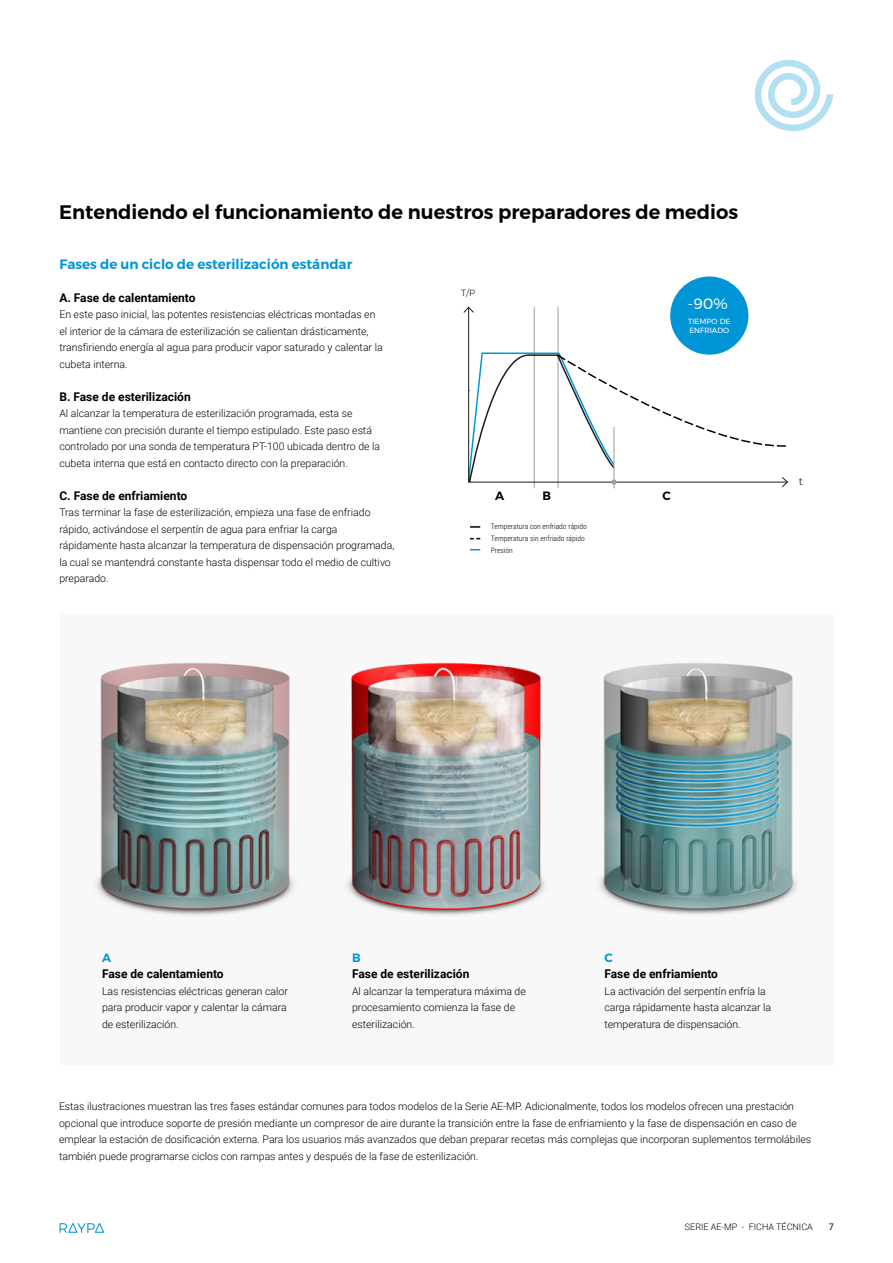
<style>
.page{position:relative;width:893px;height:1263px;background:#fff}
.page>*{position:absolute;margin:0;border:0;box-sizing:border-box;transform-origin:0 0}
.t1{font:600 19.5px "Montserrat";color:#000}
.t2{font:15px "Montserrat";color:#fff}
.t3{font:600 13.5px "Montserrat";color:#0095d6}
.t4{font:700 12px "Roboto";color:#000}
.t5{font:600 12px "Montserrat";color:#0095d6}
.t6{font:600 12px "Montserrat";color:#000}
.t7{font:300 10.5px/16.5px "Roboto";color:#000}
.t8{font:300 10.5px "Montserrat";color:#1c1c1c}
.t9{font:300 9px "Roboto";color:#000}
.t10{font:300 9px "Montserrat";color:#1c1c1c}
.t11{font:9px "Roboto";color:#000}
.t12{font:300 7.5px/12px "Roboto Condensed";color:#000}
.t13{font:7.5px/9px "Montserrat";letter-spacing:-.005em;color:#fff}
</style>
<div class="page">
<svg style="left:60px;top:1223px;width:44px;height:10px"></svg>
<svg style="left:755px;top:59px;width:78px;height:72px"></svg>
<div style="left:60px;top:614px;width:773px;height:451px;background:#f8f8f8"></div>
<div style="left:670px;top:276px;width:78px;height:79px;background:#0095d6;border-radius:50%"></div>
<svg style="left:470px;top:526px;width:10px;height:2px"></svg>
<img style="left:96px;top:663px;width:198px;height:252px">
<img style="left:347px;top:662px;width:198px;height:253px">
<img style="left:599px;top:663px;width:198px;height:252px">
<hr style="left:614px;top:427px;width:1px;height:61px;background:#9e9e9c">
<svg style="left:468px;top:306px;width:320px;height:177px"></svg>
<svg style="left:468px;top:352px;width:319px;height:133px"></svg>
<h1 class="t1" style="left:59px;top:197px;width:680px">Entendiendo el funcionamiento de nuestros preparadores de medios</h1>
<p class="t3" style="left:59px;top:253px;width:294px">Fases de un ciclo de esterilización estándar</p>
<p class="t4" style="left:59px;top:289px;width:138px">A. Fase de calentamiento</p>
<p class="t7" style="left:59px;top:306px;width:325px">En este paso inicial, las potentes resistencias eléctricas montadas en el interior de la cámara de esterilización se calientan drásticamente, transfiriendo energía al agua para producir vapor saturado y calentar la cubeta interna.</p>
<p class="t4" style="left:59px;top:388px;width:133px">B. Fase de esterilización</p>
<p class="t7" style="left:59px;top:405px;width:322px">Al alcanzar la temperatura de esterilización programada, esta se mantiene con precisión durante el tiempo estipulado. Este paso está controlado por una sonda de temperatura PT-100 ubicada dentro de la cubeta interna que está en contacto directo con la preparación.</p>
<p class="t4" style="left:59px;top:487px;width:129px">C. Fase de enfriamiento</p>
<p class="t7" style="left:59px;top:504px;width:337px">Tras terminar la fase de esterilización, empieza una fase de enfriado rápido, activándose el serpentín de agua para enfriar la carga rápidamente hasta alcanzar la temperatura de dispensación programada, la cual se mantendrá constante hasta dispensar todo el medio de cultivo preparado.</p>
<p class="t10" style="left:461px;top:286px;width:15px">T/P</p>
<h2 class="t2" style="left:688px;top:292px;width:41px">-90%</h2>
<p class="t13" style="left:688px;top:316px;width:44px">TIEMPO DE<br>ENFRIADO</p>
<p class="t6" style="left:495px;top:486px;width:11px">A</p>
<p class="t6" style="left:542px;top:486px;width:10px">B</p>
<p class="t6" style="left:662px;top:486px;width:10px">C</p>
<p class="t12" style="left:491px;top:520px;width:98px">Temperatura con enfriado rápido<br>Temperatura sin enfriado rápido<br>Presión</p>
<p class="t8" style="left:799px;top:473px;width:6px">t</p>
<p class="t5" style="left:102px;top:948px;width:11px">A</p>
<p class="t4" style="left:102px;top:965px;width:123px">Fase de calentamiento</p>
<p class="t7" style="left:102px;top:982px;width:187px">Las resistencias eléctricas generan calor para producir vapor y calentar la cámara de esterilización.</p>
<p class="t5" style="left:352px;top:948px;width:10px">B</p>
<p class="t4" style="left:352px;top:965px;width:119px">Fase de esterilización</p>
<p class="t7" style="left:352px;top:982px;width:175px">Al alcanzar la temperatura máxima de procesamiento comienza la fase de esterilización.</p>
<p class="t5" style="left:604px;top:948px;width:10px">C</p>
<p class="t4" style="left:604px;top:965px;width:115px">Fase de enfriamiento</p>
<p class="t7" style="left:604px;top:982px;width:168px">La activación del serpentín enfría la carga rápidamente hasta alcanzar la temperatura de dispensación.</p>
<p class="t7" style="left:59px;top:1098px;width:754px">Estas ilustraciones muestran las tres fases estándar comunes para todos modelos de la Serie AE-MP. Adicionalmente, todos los modelos ofrecen una prestación opcional que introduce soporte de presión mediante un compresor de aire durante la transición entre la fase de enfriamiento y la fase de dispensación en caso de emplear la estación de dosificación externa. Para los usuarios más avanzados que deban preparar recetas más complejas que incorporan suplementos termolábiles también puede programarse ciclos con rampas antes y después de la fase de esterilización.</p>
<p class="t9" style="left:685px;top:1220px;width:129px">SERIE AE-MP - FICHA TÉCNICA</p>
<p class="t11" style="left:829px;top:1220px;width:7px">7</p>
</div>
